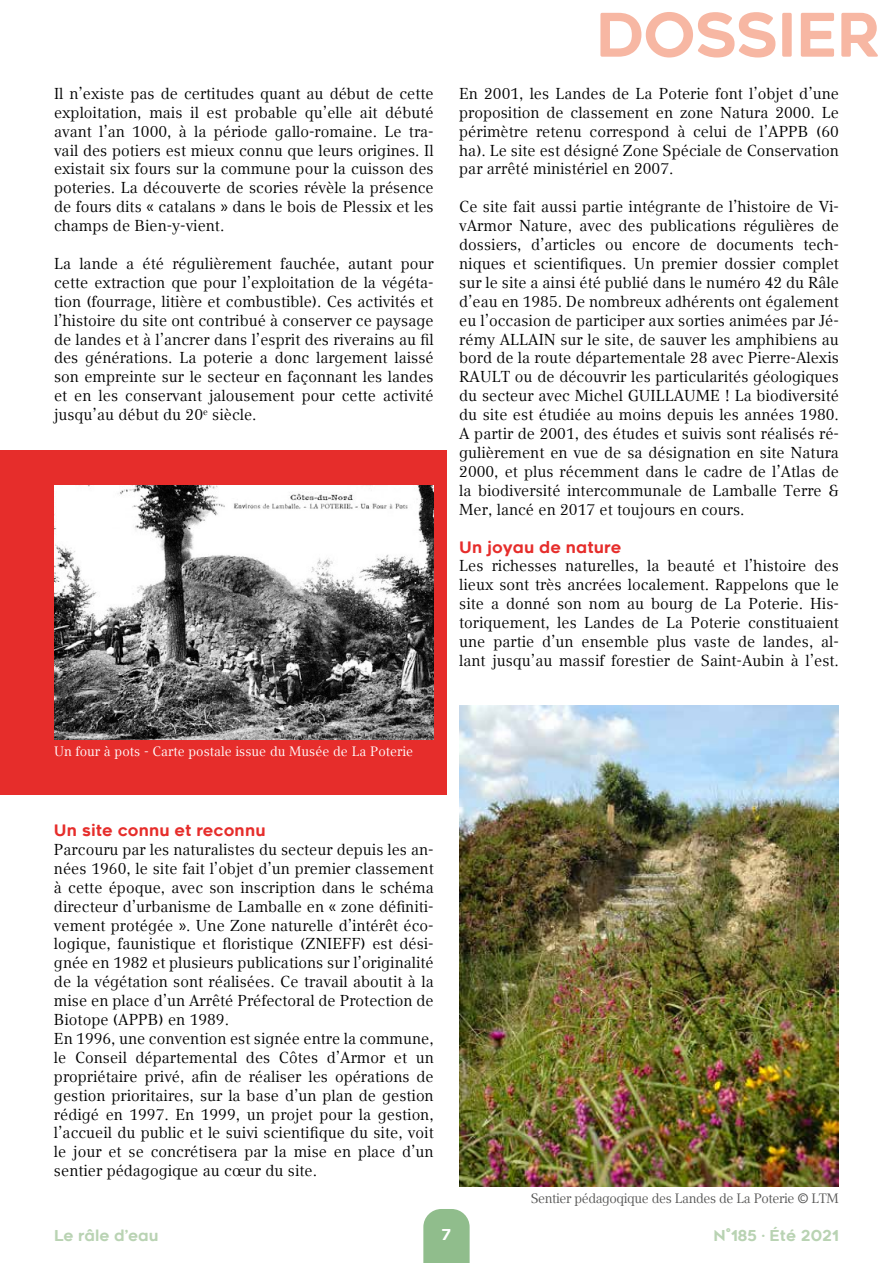
<style>
.page{position:relative;width:893px;height:1263px;background:#fff}
.page>*{position:absolute;margin:0;border:0;box-sizing:border-box;transform-origin:0 0}
.t1{font:60px "Renogare Soft";letter-spacing:-.025em;color:#f7b7a3}
.t2{font:15.75px/18.9px "Compatil Text LTW06";color:#000;text-align:justify}
.t3{font:15.75px "Renogare Soft";color:#e62d2b}
.t4{font:15px "Renogare Soft";color:#b9d3b3}
.t5{font:15px "Renogare Soft";color:#fff}
.t6{font:13.5px "Compatil Text LTW06";color:#fff}
.t7{font:13.5px "Compatil Text LTW06";letter-spacing:-.03em;color:#575756}
</style>
<div class="page">
<svg style="left:423px;top:1209px;width:47px;height:54px"></svg>
<div style="left:0;top:450px;width:446px;height:345px;background:#e62d2b"></div>
<img style="left:54px;top:486px;width:380px;height:253px">
<img style="left:459px;top:705px;width:380px;height:481px">
<p class="t2" style="left:54px;top:84px;width:381px">Il n’existe pas de certitudes quant au début de cette exploitation, mais il est probable qu’elle ait débuté avant l’an 1000, à la période gallo-romaine. Le tra&shy;vail des potiers est mieux connu que leurs origines. Il existait six fours sur la commune pour la cuisson des poteries. La découverte de scories révèle la présence de fours dits « catalans » dans le bois de Plessix et les champs de Bien-y-vient.</p>
<p class="t2" style="left:54px;top:254px;width:381px">La lande a été régulièrement fauchée, autant pour cette extraction que pour l’exploitation de la végéta&shy;tion (fourrage, litière et combustible). Ces activités et l’histoire du site ont contribué à conserver ce paysage de landes et à l’ancrer dans l’esprit des riverains au fil des générations. La poterie a donc largement laissé son empreinte sur le secteur en façonnant les landes et en les conservant jalousement pour cette activité jusqu’au début du 20<sup>e</sup> siècle.</p>
<h1 class="t1" style="left:596px;top:-4px;width:286px">DOSSIER</h1>
<p class="t2" style="left:459px;top:84px;width:381px">En 2001, les Landes de La Poterie font l’objet d’une proposition de classement en zone Natura 2000. Le périmètre retenu correspond à celui de l’APPB (60 ha). Le site est désigné Zone Spéciale de Conservation par arrêté ministériel en 2007.</p>
<p class="t2" style="left:459px;top:198px;width:381px">Ce site fait aussi partie intégrante de l’histoire de Vi&shy;vArmor Nature, avec des publications régulières de dossiers, d’articles ou encore de documents tech&shy;niques et scientifiques. Un premier dossier complet sur le site a ainsi été publié dans le numéro 42 du Râle d’eau en 1985. De nombreux adhérents ont également eu l’occasion de participer aux sorties animées par Jé&shy;rémy ALLAIN sur le site, de sauver les amphibiens au bord de la route départementale 28 avec Pierre-Alexis RAULT ou de découvrir les particularités géologiques du secteur avec Michel GUILLAUME ! La biodiversité du site est étudiée au moins depuis les années 1980.<br>A partir de 2001, des études et suivis sont réalisés ré&shy;gulièrement en vue de sa désignation en site Natura 2000, et plus récemment dans le cadre de l’Atlas de la biodiversité intercommunale de Lamballe Terre &amp; Mer, lancé en 2017 et toujours en cours.</p>
<p class="t3" style="left:459px;top:536px;width:164px">Un joyau de nature</p>
<p class="t2" style="left:459px;top:557px;width:381px">Les richesses naturelles, la beauté et l’histoire des lieux sont très ancrées localement. Rappelons que le site a donné son nom au bourg de La Poterie. His&shy;toriquement, les Landes de La Poterie constituaient une partie d’un ensemble plus vaste de landes, al&shy;lant jusqu’au massif forestier de Saint-Aubin à l’est.</p>
<p class="t6" style="left:54px;top:743px;width:361px">Un four à pots - Carte postale issue du Musée de La Poterie</p>
<p class="t3" style="left:54px;top:820px;width:213px">Un site connu et reconnu</p>
<p class="t2" style="left:54px;top:840px;width:381px;text-align:left">Parcouru par les naturalistes du secteur depuis les an&shy;nées 1960, le site fait l’objet d’un premier classement à cette époque, avec son inscription dans le schéma directeur d’urbanisme de Lamballe en « zone définiti&shy;vement protégée ». Une Zone naturelle d’intérêt éco&shy;logique, faunistique et floristique (ZNIEFF) est dési&shy;gnée en 1982 et plusieurs publications sur l’originalité de la végétation sont réalisées. Ce travail aboutit à la mise en place d’un Arrêté Préfectoral de Protection de Biotope (APPB) en 1989.<br>En 1996, une convention est signée entre la commune, le Conseil départemental des Côtes d’Armor et un propriétaire privé, afin de réaliser les opérations de gestion prioritaires, sur la base d’un plan de gestion rédigé en 1997. En 1999, un projet pour la gestion, l’accueil du public et le suivi scientifique du site, voit le jour et se concrétisera par la mise en place d’un sentier pédagogique au cœur du site.</p>
<p class="t7" style="left:531px;top:1190px;width:310px">Sentier pédagoqique des Landes de La Poterie © LTM</p>
<p class="t4" style="left:54px;top:1226px;width:106px">Le râle d’eau</p>
<p class="t4" style="left:713px;top:1226px;width:127px">N°185 · Été 2021</p>
<p class="t5" style="left:442px;top:1225px;width:11px">7</p>
</div>
